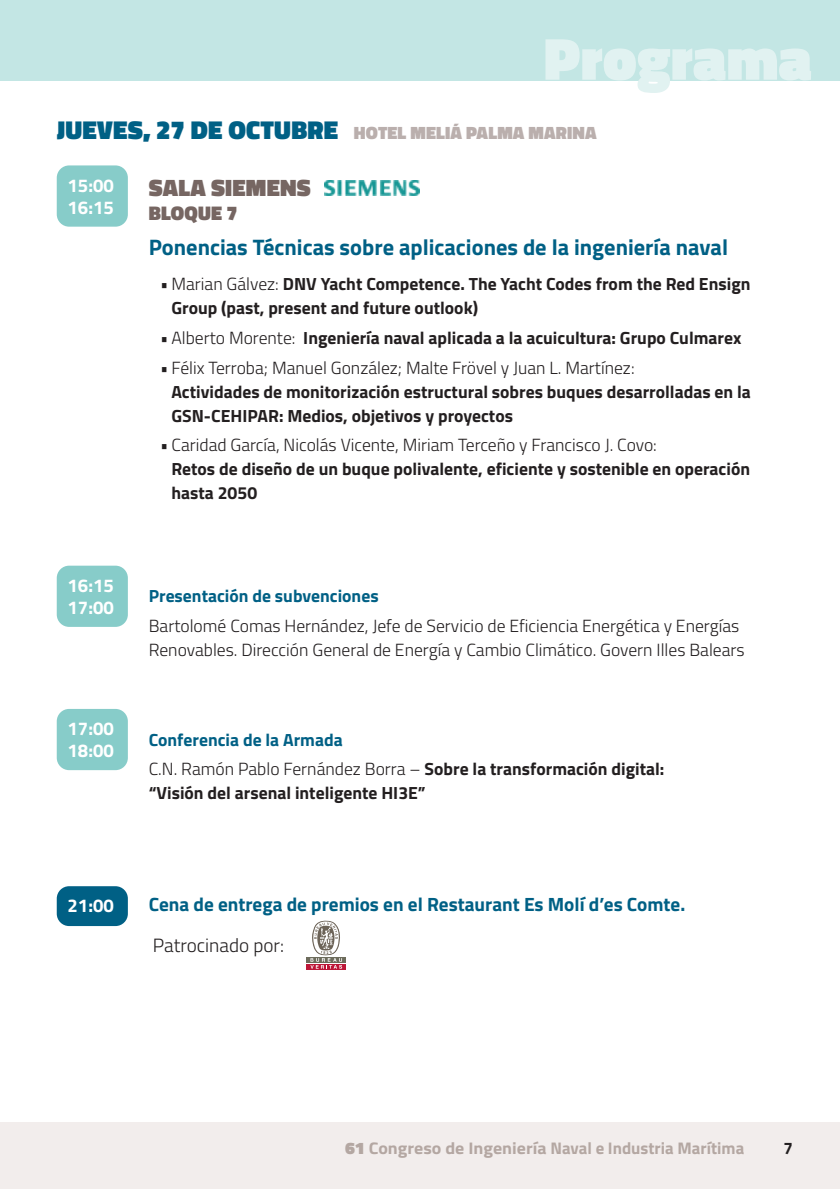
<style>
.page{position:relative;width:840px;height:1191px;background:#fff}
.page>*{position:absolute;margin:0;border:0;box-sizing:border-box;transform-origin:0 0}
.t1{font:900 60.2px "Titillium";color:#e1f2f1}
.t2{font:900 24px "Titillium";letter-spacing:.01em;color:#766662}
.t3{font:700 22.4px "Titillium";color:#006085}
.t4{font:900 20px "Titillium";letter-spacing:.01em;color:#766662}
.t5{font:700 19.2px "Titillium";color:#006085}
.t6{font:300 19.2px "Titillium";color:#231f20}
.t7{font:700 18.6px/22.4px "Titillium";color:#fff}
.t8{font:900 18px "Titillium";letter-spacing:.01em;color:#baafad}
.t9{font:700 17.6px/24px "Titillium";color:#231f20}
.t10{font:300 17.6px/29.6px "Titillium";color:#231f20}
.t11{font:700 17.6px "Titillium";color:#006085}
.t12{font:700 16.8px "Titillium";color:#b4a7a2;scale:1.07 1}
.t13{font:700 16.8px "Titillium";color:#231f20}
.s1{font-size:26.2px;color:#006085}
.s2{font-weight:300}
.s3{font-weight:700;color:#006085}
.s4{font-weight:700}
.s5{font-weight:900}
</style>
<div class="page">
<div style="left:0;top:0;width:839px;height:80px;background:#c3e6e4"></div>
<div style="left:0;top:1121px;width:839px;height:67px;background:#f2edec"></div>
<div style="left:57px;top:165px;width:71px;height:62px;background:#87ccc9;border-radius:12px"></div>
<div style="left:57px;top:709px;width:71px;height:61px;background:#87ccc9;border-radius:12px"></div>
<div style="left:57px;top:565px;width:71px;height:62px;background:#87ccc9;border-radius:12px"></div>
<div style="left:57px;top:886px;width:71px;height:40px;background:#006085;border-radius:12px"></div>
<div style="left:306px;top:957px;width:39px;height:5px;background:#6d6c5c"></div>
<div style="left:306px;top:964px;width:39px;height:5px;background:#bd1738"></div>
<svg style="left:310px;top:921px;width:32px;height:47px"></svg>
<img style="left:324px;top:180px;width:96px;height:15px">
<h1 class="t1" style="left:543px;top:15px;width:270px">Programa</h1>
<p class="t8" style="left:57px;top:119px;width:541px"><span class="s1">JUEVES, 27 DE OCTUBRE</span> HOTEL MELIÁ PALMA MARINA</p>
<h2 class="t2" style="left:149px;top:170px;width:163px">SALA SIEMENS</h2>
<p class="t4" style="left:149px;top:198px;width:90px">BLOQUE 7</p>
<p class="t3" style="left:149px;top:230px;width:580px">Ponencias Técnicas sobre aplicaciones de la ingeniería naval</p>
<p class="t9" style="left:171px;top:271px;width:580px;text-indent:-11px"><span class="s2">• Marian Gálvez:</span> DNV Yacht Competence. The Yacht Codes from the Red Ensign<br>Group (past, present and future outlook)</p>
<p class="t9" style="left:160px;top:325px;width:582px"><span class="s2">• Alberto Morente:</span> Ingeniería naval aplicada a la acuicultura: Grupo Culmarex</p>
<p class="t10" style="left:160px;top:352px;width:476px">• Félix Terroba; Manuel González; Malte Frövel y Juan L. Martínez:</p>
<p class="t9" style="left:171px;top:378px;width:580px">Actividades de monitorización estructural sobres buques desarrolladas en la<br>GSN-CEHIPAR: Medios, objetivos y proyectos</p>
<p class="t10" style="left:160px;top:429px;width:498px">• Caridad García, Nicolás Vicente, Miriam Terceño y Francisco J. Covo:</p>
<p class="t9" style="left:171px;top:456px;width:580px">Retos de diseño de un buque polivalente, eficiente y sostenible en operación hasta 2050</p>
<p class="t7" style="left:68px;top:173px;width:48px">15:00<br>16:15</p>
<p class="t7" style="left:68px;top:573px;width:48px">16:15<br>17:00</p>
<p class="t7" style="left:68px;top:716px;width:48px">17:00<br>18:00</p>
<p class="t11" style="left:149px;top:583px;width:231px">Presentación de subvenciones</p>
<p class="t10" style="left:149px;top:613px;width:597px;line-height:24px">Bartolomé Comas Hernández, Jefe de Servicio de Eficiencia Energética y Energías<br>Renovables. Dirección General de Energía y Cambio Climático. Govern Illes Balears</p>
<p class="t10" style="left:149px;top:724px;width:517px"><span class="s3">Conferencia de la Armada<br></span>C.N. Ramón Pablo Fernández Borra – <span class="s4">Sobre la transformación digital:</span></p>
<p class="t9" style="left:149px;top:780px;width:278px">“Visión del arsenal inteligente HI3E”</p>
<p class="t7" style="left:68px;top:893px;width:48px">21:00</p>
<p class="t5" style="left:149px;top:889px;width:537px">Cena de entrega de premios en el Restaurant Es Molí d’es Comte.</p>
<p class="t6" style="left:153px;top:931px;width:133px">Patrocinado por:</p>
<p class="t12" style="left:345px;top:1135px;width:374px"><span class="s5">61</span> Congreso de Ingeniería Naval e Industria Marítima</p>
<p class="t13" style="left:783px;top:1135px;width:11px">7</p>
</div>
